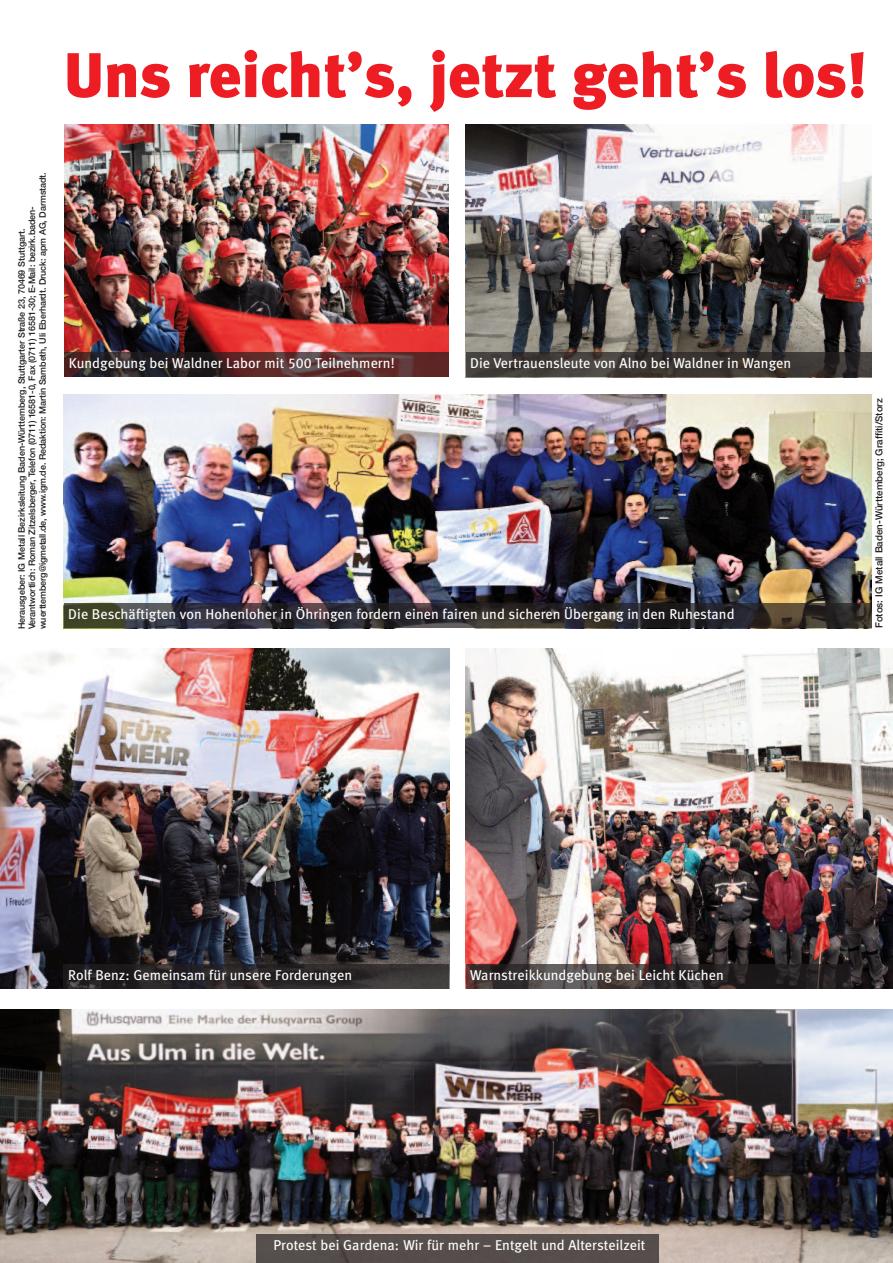
<style>
.page{position:relative;width:893px;height:1263px;background:#fff}
.page>*{position:absolute;margin:0;border:0;box-sizing:border-box;transform-origin:0 0}
.t1{font:900 63px "Meta";color:#ee1d23}
.t2{font:14.25px "Meta Book LF";letter-spacing:.005em;color:#fff}
.t3{font:500 9.75px "Helvetica Neue";color:#231f20}
.t4{font:500 9px/10.5px "Helvetica Neue";letter-spacing:-.01em;color:#231f20}
</style>
<div class="page">
<img style="left:64px;top:124px;width:385px;height:228px">
<img style="left:466px;top:124px;width:406px;height:228px">
<img style="left:64px;top:394px;width:808px;height:210px">
<div style="left:466px;top:352px;width:406px;height:25px;background:#231f20;opacity:.7"></div>
<div style="left:64px;top:352px;width:385px;height:25px;background:#231f20;opacity:.7"></div>
<div style="left:64px;top:604px;width:808px;height:24px;background:#231f20;opacity:.7"></div>
<img style="left:0;top:1010px;width:893px;height:253px">
<img style="left:0;top:648px;width:449px;height:340px">
<img style="left:466px;top:648px;width:427px;height:340px">
<div style="left:257px;top:1234px;width:402px;height:29px;background:#564e4c"></div>
<div style="left:64px;top:964px;width:385px;height:24px;background:#231f20;opacity:.7"></div>
<div style="left:466px;top:964px;width:384px;height:24px;background:#231f20;opacity:.7"></div>
<h1 class="t1" style="left:64px;top:54px;width:805px">Uns reicht’s, jetzt geht’s los!</h1>
<p class="t4" style="left:16px;top:629px;width:459px;rotate:-90deg">Herausgeber: IG Metall Bezirksleitung Baden-Württemberg, Stuttgarter Straße 23, 70469 Stuttgart.<br>Verantwortlich: Roman Zitzelsberger, Telefon (0711) 16581-0, Fax (0711) 16581-30; E-Mail: bezirk.baden&shy;wuerttemberg@igmetall.de, www.igm.de. Redaktion: Martin Sambeth, Uli Eberhardt. Druck: apm AG, Darmstadt.</p>
<p class="t2" style="left:69px;top:358px;width:327px">Kundgebung bei Waldner Labor mit 500 Teilnehmern!</p>
<p class="t2" style="left:470px;top:358px;width:323px">Die Vertrauensleute von Alno bei Waldner in Wangen</p>
<p class="t2" style="left:68px;top:609px;width:668px">Die Beschäftigten von Hohenloher in Öhringen fordern einen fairen und sicheren Übergang in den Ruhestand</p>
<p class="t3" style="left:873px;top:628px;width:231px;rotate:-90deg">Fotos: IG Metall Baden-Württemberg; Graffiti/Storz</p>
<p class="t2" style="left:68px;top:970px;width:285px">Rolf Benz: Gemeinsam für unsere Forderungen</p>
<p class="t2" style="left:470px;top:970px;width:255px">Warnstreikkundgebung bei Leicht Küchen</p>
<p class="t2" style="left:273px;top:1240px;width:374px">Protest bei Gardena: Wir für mehr – Entgelt und Altersteilzeit</p>
</div>
